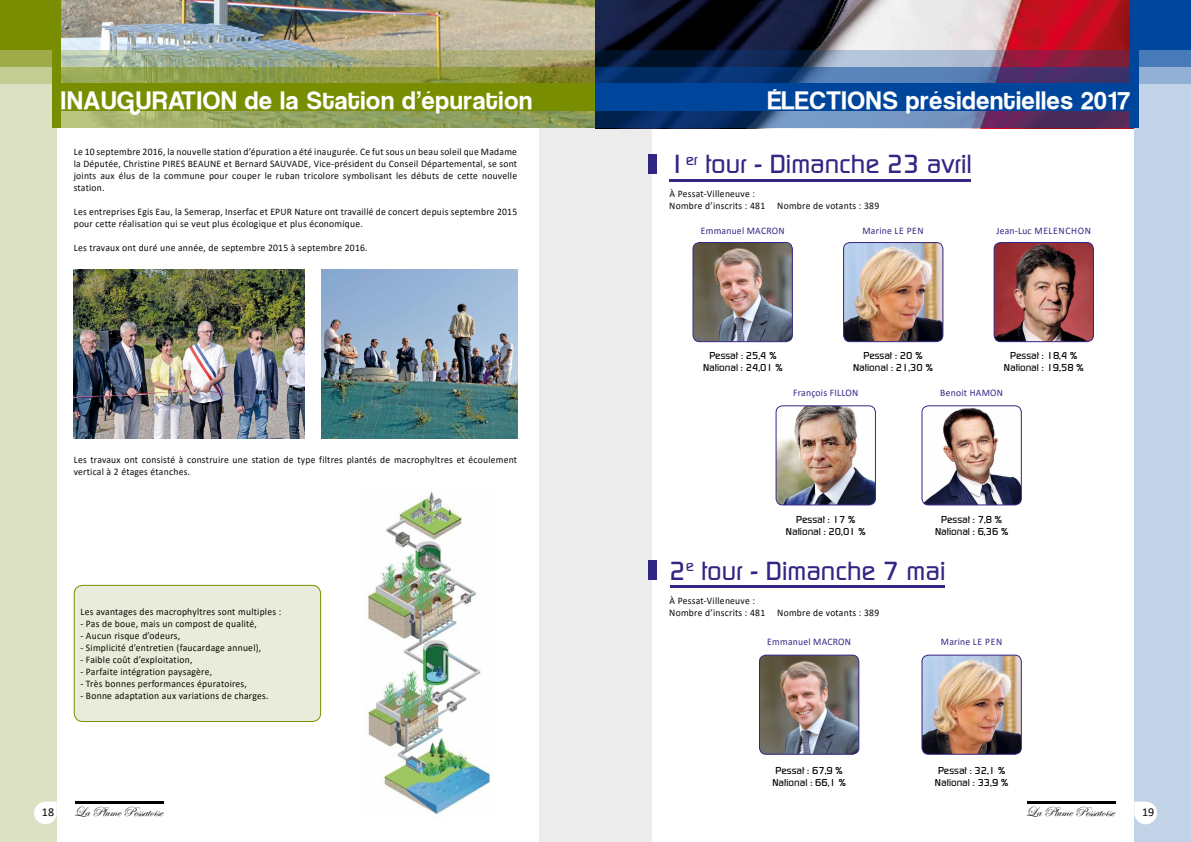
<style>
.page{position:relative;width:1191px;height:842px;background:#fff}
.page>*{position:absolute;margin:0;border:0;box-sizing:border-box;transform-origin:0 0}
.t1{font:500 26px "Continuum";color:#322684}
.t2{font:24px "Coolvetica";letter-spacing:.04em;color:#fff}
.t3{font:14px "Edwardian Script ITC";color:#000}
.t4{font:12px "Calibri";color:#000}
.t5{font:10px/12px "Calibri";letter-spacing:.025em;color:#0b0904;scale:.96 1}
.t6{font:500 10px/12px "Continuum";color:#000;text-align:center}
.t7{font:10px "Calibri";letter-spacing:.025em;color:#322684;scale:.96 1}
.t8{font:10px "Calibri";letter-spacing:.065em;color:#322684;scale:.96 1}
</style>
<div class="page">
<div style="left:539px;top:0;width:56px;height:842px;background:#ececec"></div>
<div style="left:595px;top:0;width:57px;height:842px;background:#ececec"></div>
<img style="left:61px;top:0;width:534px;height:50px">
<svg style="left:61px;top:50px;width:534px;height:17px;background:#a5ad8a"></svg>
<svg style="left:61px;top:67px;width:534px;height:61px;background:#919f51"></svg>
<div style="left:58px;top:84px;width:537px;height:27px;background:#788d00"></div>
<div style="left:0;top:0;width:57px;height:842px;background:#dce1c4"></div>
<div style="left:0;top:17px;width:57px;height:67px;background:#c3cc93"></div>
<div style="left:0;top:2px;width:57px;height:65px;background:#9dac49"></div>
<div style="left:0;top:0;width:57px;height:50px;background:#788d00"></div>
<div style="left:52px;top:0;width:9px;height:128px;background:#788d00"></div>
<img style="left:74px;top:269px;width:231px;height:169px">
<img style="left:321px;top:269px;width:196px;height:169px">
<div style="left:74px;top:585px;width:247px;height:136px;background:#e9ecda;border-radius:9px"></div>
<div style="left:74px;top:585px;width:247px;height:137px;border:1px solid #788d00;border-radius:9px"></div>
<img style="left:367px;top:492px;width:123px;height:323px">
<svg style="left:595px;top:0;width:539px;height:129px;background:#7a5361"></svg>
<div style="left:1134px;top:0;width:57px;height:842px;background:#c2d2e7"></div>
<svg style="left:595px;top:50px;width:535px;height:17px;background:#615270"></svg>
<svg style="left:595px;top:67px;width:535px;height:61px;background:#3c5086"></svg>
<div style="left:1134px;top:17px;width:57px;height:67px;background:#92afd4"></div>
<div style="left:1134px;top:2px;width:57px;height:65px;background:#497ab8"></div>
<div style="left:595px;top:84px;width:537px;height:27px;background:#00459c"></div>
<div style="left:1134px;top:0;width:57px;height:50px;background:#00459c"></div>
<div style="left:1130px;top:0;width:8px;height:128px;background:#00459c"></div>
<img style="left:777px;top:407px;width:98px;height:98px">
<div style="left:775px;top:405px;width:101px;height:100px;border:1px solid #322684;border-radius:7px"></div>
<img style="left:923px;top:406px;width:98px;height:99px">
<div style="left:921px;top:405px;width:100px;height:100px;border:1px solid #322684;border-radius:7px"></div>
<img style="left:843px;top:243px;width:100px;height:99px">
<div style="left:843px;top:242px;width:100px;height:100px;border:1px solid #322684;border-radius:7px"></div>
<img style="left:923px;top:655px;width:98px;height:99px">
<div style="left:921px;top:655px;width:100px;height:100px;border:1px solid #322684;border-radius:7px"></div>
<img style="left:995px;top:244px;width:97px;height:98px">
<div style="left:993px;top:242px;width:101px;height:100px;border:1px solid #322684;border-radius:7px"></div>
<img style="left:694px;top:244px;width:97px;height:98px">
<div style="left:692px;top:242px;width:101px;height:100px;border:1px solid #322684;border-radius:7px"></div>
<img style="left:759px;top:655px;width:100px;height:98px">
<div style="left:759px;top:655px;width:100px;height:100px;border:1px solid #322684;border-radius:7px"></div>
<div style="left:648px;top:154px;width:8px;height:19px;background:#322684"></div>
<div style="left:648px;top:560px;width:8px;height:20px;background:#322684"></div>
<hr style="left:669px;top:179px;width:302px;height:3px;background:#322684">
<hr style="left:670px;top:585px;width:274px;height:3px;background:#322684">
<svg style="left:75px;top:801px;width:89px;height:2px"></svg>
<hr style="left:1027px;top:801px;width:88px;height:2px;background:#000">
<svg style="left:34px;top:801px;width:23px;height:23px"></svg>
<svg style="left:1134px;top:801px;width:23px;height:23px"></svg>
<h2 class="t2" style="left:61px;top:88px;width:472px">INAUGURATION de la Station d'épuration</h2>
<p class="t5" style="left:74px;top:145px;width:463px;text-align:justify">Le 10 septembre 2016, la nouvelle station d’épuration a été inaugurée. Ce fut sous un beau soleil que Madame la Députée, Christine PIRES BEAUNE et Bernard SAUVADE, Vice-président du Conseil Départemental, se sont joints aux élus de la commune pour couper le ruban tricolore symbolisant les débuts de cette nouvelle station.</p>
<p class="t5" style="left:74px;top:205px;width:463px">Les entreprises Egis Eau, la Semerap, Inserfac et EPUR Nature ont travaillé de concert depuis septembre 2015 pour cette réalisation qui se veut plus écologique et plus économique.</p>
<p class="t5" style="left:74px;top:241px;width:308px">Les travaux ont duré une année, de septembre 2015 à septembre 2016.</p>
<p class="t5" style="left:74px;top:453px;width:463px">Les travaux ont consisté à construire une station de type filtres plantés de macrophyltres et écoulement vertical à 2 étages étanches.</p>
<p class="t5" style="left:80px;top:605px;width:211px">Les avantages des macrophyltres sont multiples :</p>
<p class="t5" style="left:80px;top:617px;width:185px">- Pas de boue, mais un compost de qualité,</p>
<p class="t5" style="left:80px;top:629px;width:106px">- Aucun risque d’odeurs,</p>
<p class="t5" style="left:80px;top:641px;width:190px">- Simplicité d’entretien (faucardage annuel),</p>
<p class="t5" style="left:80px;top:653px;width:118px">- Faible coût d’exploitation,</p>
<p class="t5" style="left:80px;top:665px;width:139px">- Parfaite intégration paysagère,</p>
<p class="t5" style="left:80px;top:677px;width:175px">- Très bonnes performances épuratoires,</p>
<p class="t5" style="left:80px;top:689px;width:197px">- Bonne adaptation aux variations de charges.</p>
<h2 class="t2" style="left:768px;top:88px;width:363px">ÉLECTIONS présidentielles 2017</h2>
<h1 class="t1" style="left:669px;top:147px;width:304px">1<sup>er</sup> tour - Dimanche 23 avril</h1>
<p class="t5" style="left:669px;top:188px;width:220px">À Pessat-Villeneuve :<br>Nombre d’inscrits : 481 Nombre de votants : 389</p>
<p class="t7" style="left:701px;top:223px;width:89px">Emmanuel MACRON</p>
<p class="t7" style="left:862px;top:223px;width:65px">Marine LE PEN</p>
<p class="t8" style="left:996px;top:223px;width:100px">Jean-Luc MELENCHON</p>
<p class="t6" style="left:703px;top:349px;width:81px">Pessat : 25,4 %<br>National : 24,01 %</p>
<p class="t6" style="left:853px;top:349px;width:81px">Pessat : 20 %<br>National : 21,30 %</p>
<p class="t6" style="left:1004px;top:349px;width:81px">Pessat : 18,4 %<br>National : 19,58 %</p>
<p class="t7" style="left:793px;top:386px;width:69px">François FILLON</p>
<p class="t7" style="left:940px;top:386px;width:67px">Benoit HAMON</p>
<p class="t6" style="left:786px;top:513px;width:81px">Pessat : 17 %<br>National : 20,01 %</p>
<p class="t6" style="left:935px;top:513px;width:75px">Pessat : 7,8 %<br>National : 6,36 %</p>
<h1 class="t1" style="left:669px;top:553px;width:278px">2<sup>e</sup> tour - Dimanche 7 mai</h1>
<p class="t5" style="left:669px;top:594px;width:220px">À Pessat-Villeneuve :<br>Nombre d’inscrits : 481 Nombre de votants : 389</p>
<p class="t7" style="left:767px;top:635px;width:89px">Emmanuel MACRON</p>
<p class="t7" style="left:941px;top:635px;width:65px">Marine LE PEN</p>
<p class="t6" style="left:772px;top:764px;width:75px">Pessat : 67,9 %<br>National : 66,1 %</p>
<p class="t6" style="left:935px;top:764px;width:75px">Pessat : 32,1 %<br>National : 33,9 %</p>
<p class="t4" style="left:42px;top:804px;width:14px">18</p>
<h3 class="t3" style="left:74px;top:804px;width:90px">La Plume Pessatoise</h3>
<h3 class="t3" style="left:1026px;top:804px;width:90px">La Plume Pessatoise</h3>
<p class="t4" style="left:1142px;top:804px;width:14px">19</p>
</div>
